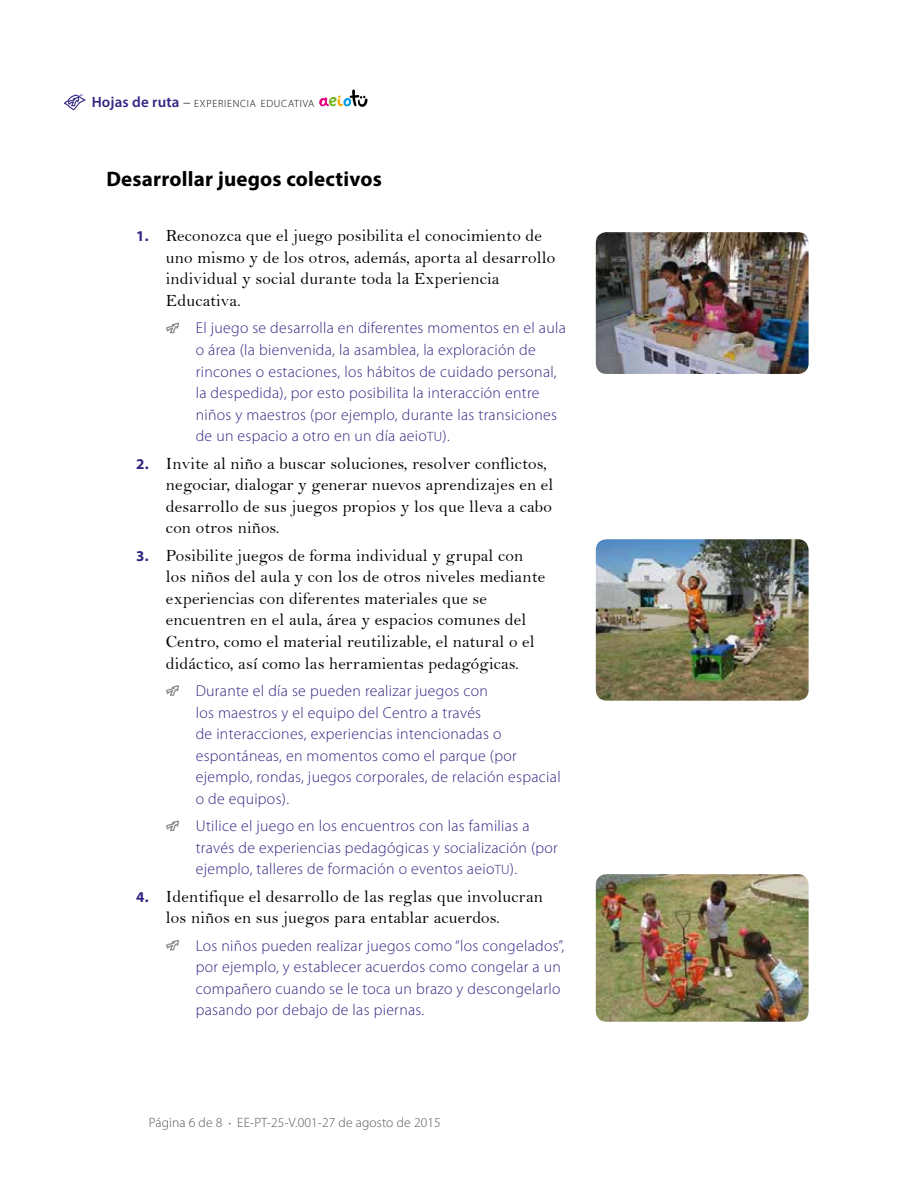
<style>
.page{position:relative;width:915px;height:1191px;background:#fff}
.page>*{position:absolute;margin:0;border:0;box-sizing:border-box;transform-origin:0 0}
.t1{font:700 21px "Myriad Pro";letter-spacing:.01em;color:#000}
.t2{font:17.25px/21.6px "Bell";letter-spacing:.01em;color:#000}
.t3{font:300 15.75px/21.6px "Myriad Pro";letter-spacing:.02em;color:#312783}
.t4{font:300 13.5px "Myriad Pro";letter-spacing:.01em;color:#575756}
.t5{font:300 10.5px "Myriad Pro";letter-spacing:.07em;color:#000}
.s1{font-weight:600;font-size:15px;color:#312783}
.s2{font-size:15px}
.s3{font-family:"Myriad Pro";font-weight:700;font-size:15px;color:#312783}
.s4{font-size:13.5px}
.s5{font-size:9px}
</style>
<div class="page">
<svg style="left:319px;top:89px;width:48px;height:18px"></svg>
<svg style="left:166px;top:322px;width:13px;height:11px"></svg>
<svg style="left:166px;top:685px;width:13px;height:11px"></svg>
<svg style="left:166px;top:820px;width:13px;height:11px"></svg>
<svg style="left:166px;top:939px;width:13px;height:11px"></svg>
<img style="left:595px;top:232px;width:213px;height:142px">
<img style="left:595px;top:539px;width:213px;height:161px">
<img style="left:595px;top:874px;width:213px;height:147px">
<svg style="left:64px;top:94px;width:21px;height:16px"></svg>
<p class="t5" style="left:92px;top:97px;width:224px"><span class="s1">Hojas de ruta</span> <span class="s2">–</span> EXPERIENCIA EDUCATIVA</p>
<h1 class="t1" style="left:106px;top:165px;width:277px">Desarrollar juegos colectivos</h1>
<p class="t2" style="left:166px;top:225px;width:390px;text-indent:-30px"><span class="s3">1.</span> Reconozca que el juego posibilita el conocimiento de uno mismo y de los otros, además, aporta al desarrollo individual y social durante toda la Experiencia Educativa.</p>
<p class="t3" style="left:196px;top:317px;width:371px">El juego se desarrolla en diferentes momentos en el aula o área (la bienvenida, la asamblea, la exploración de rincones o estaciones, los hábitos de cuidado personal, la despedida), por esto posibilita la interacción entre niños y maestros (por ejemplo, durante las transiciones de un espacio a otro en un día aeio<span class="s4">TU</span>).</p>
<p class="t2" style="left:166px;top:452px;width:388px;text-indent:-30px"><span class="s3">2.</span> Invite al niño a buscar soluciones, resolver conflictos, negociar, dialogar y generar nuevos aprendizajes en el desarrollo de sus juegos propios y los que lleva a cabo con otros niños.</p>
<p class="t2" style="left:166px;top:544px;width:380px;text-indent:-30px"><span class="s3">3.</span> Posibilite juegos de forma individual y grupal con los niños del aula y con los de otros niveles mediante experiencias con diferentes materiales que se encuentren en el aula, área y espacios comunes del Centro, como el material reutilizable, el natural o el didáctico, así como las herramientas pedagógicas.</p>
<p class="t3" style="left:196px;top:679px;width:366px">Durante el día se pueden realizar juegos con<br>los maestros y el equipo del Centro a través<br>de interacciones, experiencias intencionadas o espontáneas, en momentos como el parque (por ejemplo, rondas, juegos corporales, de relación espacial o de equipos).</p>
<p class="t3" style="left:196px;top:815px;width:363px">Utilice el juego en los encuentros con las familias a través de experiencias pedagógicas y socialización (por ejemplo, talleres de formación o eventos aeio<span class="s4">TU</span>).</p>
<p class="t2" style="left:166px;top:885px;width:378px;text-indent:-30px"><span class="s3">4.</span> Identifique el desarrollo de las reglas que involucran los niños en sus juegos para entablar acuerdos.</p>
<p class="t3" style="left:196px;top:934px;width:370px">Los niños pueden realizar juegos como “los congelados”, por ejemplo, y establecer acuerdos como congelar a un compañero cuando se le toca un brazo y descongelarlo pasando por debajo de las piernas.</p>
<p class="t4" style="left:149px;top:1114px;width:293px">Página 6 de 8 <span class="s5">•</span> EE-PT-25-V.001-27 de agosto de 2015</p>
</div>
